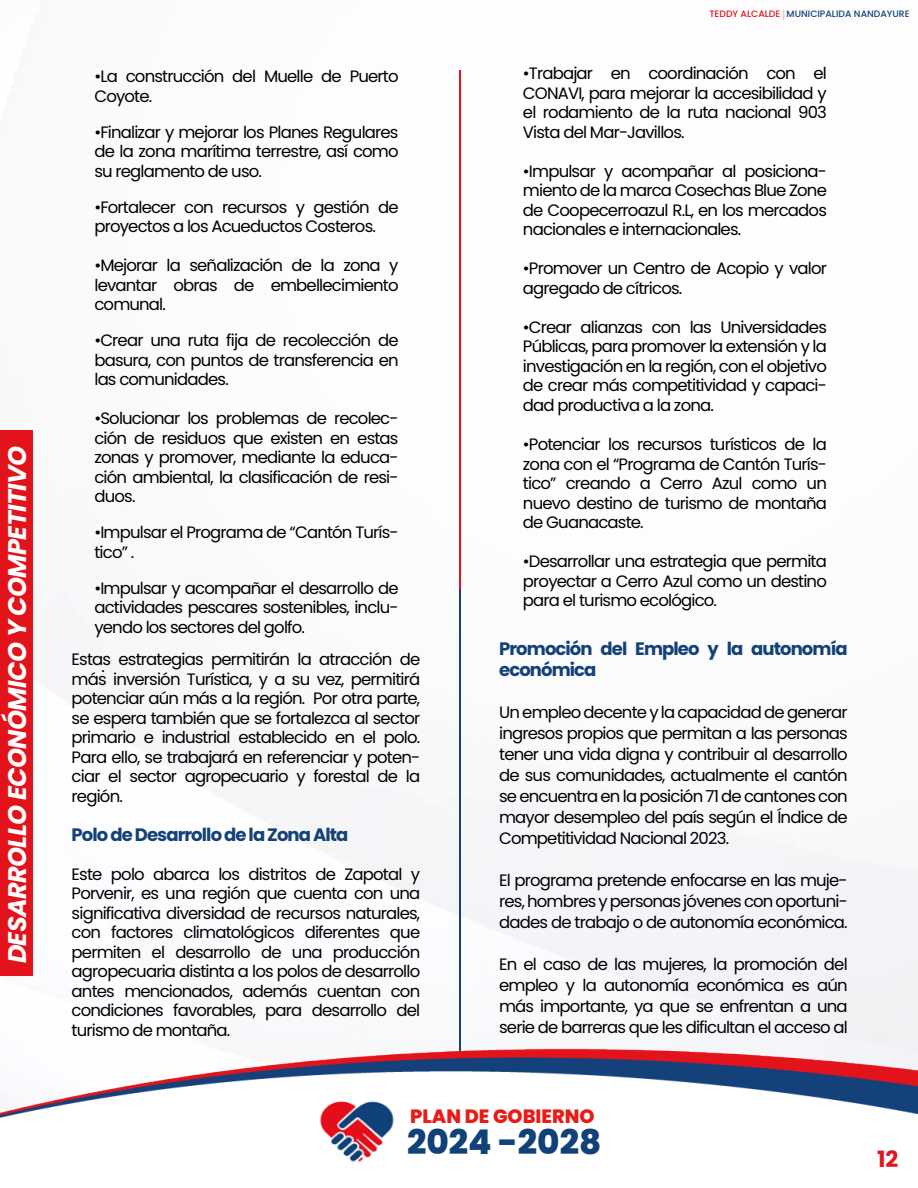
<style>
.page{position:relative;width:918px;height:1188px;background:#fff}
.page>*{position:absolute;margin:0;border:0;box-sizing:border-box;transform-origin:0 0}
.t1{font:800 34.05px "Poppins";color:#104179}
.t2{font:italic 700 25.5px "Poppins";letter-spacing:-.025em;color:#fff}
.t3{font:700 22.5px "Poppins";color:#e2161f}
.t4{font:800 19.2px "Poppins";color:#ea1a16}
.t5{font:700 18px/21px "Poppins";letter-spacing:-.05em;color:#144179}
.t6{font:16.5px/19.5px "Poppins";letter-spacing:-.05em;color:#000;text-align:justify}
.t7{font:500 9.3px "Poppins";color:#144179}
.s1{color:#e3131c}
.s2{font-weight:100;font-size:14.85px;color:#e3131c}
</style>
<div class="page">
<img style="left:0;top:70px;width:918px;height:971px">
<hr style="left:459px;top:71px;width:2px;height:523px;background:#e3151b">
<hr style="left:459px;top:590px;width:2px;height:523px;background:#144179">
<img style="left:0;top:1041px;width:918px;height:77px">
<div style="left:0;top:431px;width:32px;height:545px;background:#e3131c"></div>
<div style="left:269px;top:1097px;width:416px;height:91px;background:#fff"></div>
<img style="left:318px;top:1090px;width:79px;height:72px">
<h2 class="t2" style="left:3px;top:963px;width:519px;rotate:-90deg">DESARROLLO ECONÓMICO Y COMPETITIVO</h2>
<p class="t6" style="left:94px;top:67px;width:306px">•La construcción del Muelle de Puerto<br>Coyote.</p>
<p class="t6" style="left:94px;top:122px;width:306px">•Finalizar y mejorar los Planes Regulares de la zona marítima terrestre, así como su reglamento de uso.</p>
<p class="t6" style="left:94px;top:197px;width:306px">•Fortalecer con recursos y gestión de proyectos a los Acueductos Costeros.</p>
<p class="t6" style="left:94px;top:256px;width:306px">•Mejorar la señalización de la zona y levantar obras de embellecimiento comunal.</p>
<p class="t6" style="left:94px;top:331px;width:306px">•Crear una ruta fija de recolección de basura, con puntos de transferencia en las comunidades.</p>
<p class="t6" style="left:94px;top:409px;width:306px">•Solucionar los problemas de recolec&shy;ción de residuos que existen en estas zonas y promover, mediante la educa&shy;ción ambiental, la clasificación de resi&shy;duos.</p>
<p class="t6" style="left:94px;top:523px;width:306px">•Impulsar el Programa de “Cantón Turís&shy;tico” .</p>
<p class="t6" style="left:94px;top:578px;width:306px">•Impulsar y acompañar el desarrollo de actividades pescares sostenibles, inclu&shy;yendo los sectores del golfo.</p>
<p class="t6" style="left:102px;top:657px;width:5px">.</p>
<p class="t6" style="left:72px;top:650px;width:350px">Estas estrategias permitirán la atracción de más inversión Turística, y a su vez, permitirá potenciar aún más a la región. Por otra parte, se espera también que se fortalezca al sector primario e industrial establecido en el polo.<br>Para ello, se trabajará en referenciar y poten&shy;ciar el sector agropecuario y forestal de la región.</p>
<p class="t5" style="left:72px;top:824px;width:278px">Polo de Desarrollo de la Zona Alta</p>
<p class="t6" style="left:72px;top:864px;width:350px">Este polo abarca los distritos de Zapotal y Porvenir, es una región que cuenta con una significativa diversidad de recursos naturales, con factores climatológicos diferentes que permiten el desarrollo de una producción agropecuaria distinta a los polos de desarrollo antes mencionados, además cuentan con condiciones favorables, para desarrollo del turismo de montaña.</p>
<p class="t7" style="left:709px;top:9px;width:202px"><span class="s1">TEDDY ALCALDE</span> <span class="s2">I</span>MUNICIPALIDA NANDAYURE</p>
<p class="t6" style="left:523px;top:64px;width:305px">•Trabajar en coordinación con el CONAVI, para mejorar la accesibilidad y el rodamiento de la ruta nacional 903<br>Vista del Mar-Javillos.</p>
<p class="t6" style="left:523px;top:162px;width:305px">•Impulsar y acompañar al posiciona&shy;miento de la marca Cosechas Blue Zone de Coopecerroazul R.L, en los mercados nacionales e internacionales.</p>
<p class="t6" style="left:523px;top:259px;width:305px">•Promover un Centro de Acopio y valor agregado de cítricos.</p>
<p class="t6" style="left:523px;top:318px;width:306px">•Crear alianzas con las Universidades Públicas, para promover la extensión y la investigación en la región, con el objetivo de crear más competitividad y capaci&shy;dad productiva a la zona.</p>
<p class="t6" style="left:523px;top:435px;width:305px">•Potenciar los recursos turísticos de la zona con el “Programa de Cantón Turís&shy;tico” creando a Cerro Azul como un nuevo destino de turismo de montaña de Guanacaste.</p>
<p class="t6" style="left:523px;top:552px;width:305px">•Desarrollar una estrategia que permita proyectar a Cerro Azul como un destino para el turismo ecológico.</p>
<p class="t5" style="left:499px;top:638px;width:350px">Promoción del Empleo y la autonomía económica</p>
<p class="t6" style="left:499px;top:701px;width:350px;line-height:21px">Un empleo decente y la capacidad de generar ingresos propios que permitan a las personas tener una vida digna y contribuir al desarrollo de sus comunidades, actualmente el cantón se encuentra en la posición 71 de cantones con mayor desempleo del país según el Índice de Competitividad Nacional 2023.</p>
<p class="t6" style="left:499px;top:869px;width:350px;line-height:21px">El programa pretende enfocarse en las muje&shy;res, hombres y personas jóvenes con oportuni&shy;dades de trabajo o de autonomía económica.</p>
<p class="t6" style="left:499px;top:953px;width:350px;line-height:21px">En el caso de las mujeres, la promoción del empleo y la autonomía económica es aún más importante, ya que se enfrentan a una serie de barreras que les dificultan el acceso al</p>
<p class="t4" style="left:410px;top:1105px;width:186px">PLAN DE GOBIERNO</p>
<h1 class="t1" style="left:407px;top:1123px;width:196px">2024 -2028</h1>
<h3 class="t3" style="left:877px;top:1146px;width:23px">12</h3>
</div>
